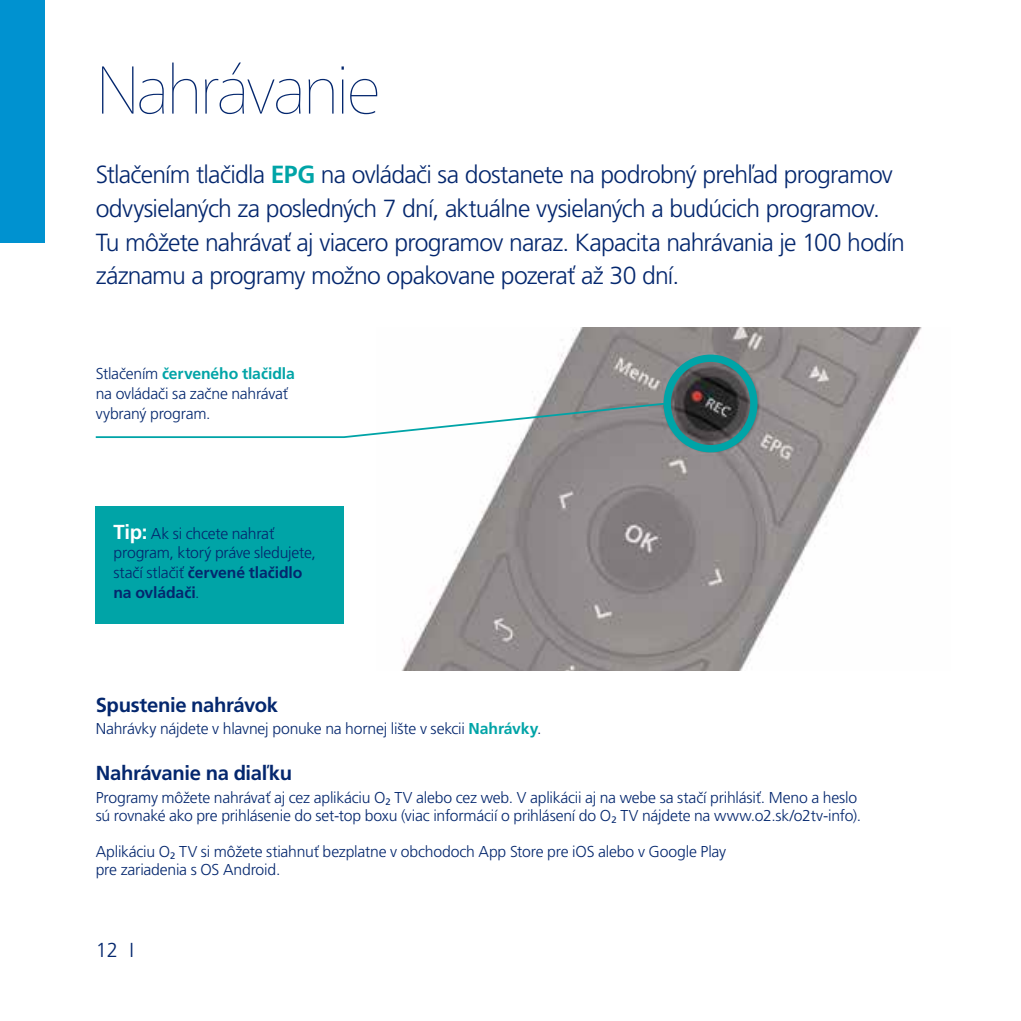
<style>
.page{position:relative;width:1021px;height:1021px;background:#fff}
.page>*{position:absolute;margin:0;border:0;box-sizing:border-box;transform-origin:0 0}
.t1{font:200 67.5px "Frutiger Neue LT Com";letter-spacing:-.055em;color:#04276e}
.t2{font:300 24.75px/33.8px "Frutiger CE";letter-spacing:-.035em;color:#04276e}
.t3{font:700 20.25px "Frutiger CE";letter-spacing:-.02em;color:#04276e}
.t4{font:300 20.25px "Frutiger CE";color:#04276e}
.t5{font:300 15.75px/19.8px "Frutiger CE";letter-spacing:-.015em;color:#04276e}
.s1{font-weight:700;color:#00a4a7}
.s2{font-weight:700;font-size:20.25px;color:#fff}
.s3{font-weight:700}
</style>
<div class="page">
<img style="left:402px;top:327px;width:520px;height:343px">
<div style="left:96px;top:506px;width:248px;height:117px;background:#00a4a7"></div>
<svg style="left:96px;top:354px;width:661px;height:98px"></svg>
<div style="left:0;top:0;width:45px;height:242px;background:#0092d0"></div>
<h1 class="t1" style="left:96px;top:49px;width:287px">Nahrávanie</h1>
<p class="t2" style="left:96px;top:157px;width:810px">Stlačením tlačidla <span class="s1">EPG</span> na ovládači sa dostanete na podrobný prehľad programov odvysielaných za posledných 7 dní, aktuálne vysielaných a budúcich programov.<br>Tu môžete nahrávať aj viacero programov naraz. Kapacita nahrávania je 100 hodín záznamu a programy možno opakovane pozerať až 30 dní.</p>
<p class="t5" style="left:96px;top:364px;width:200px">Stlačením <span class="s1">červeného tlačidla </span>na ovládači sa začne nahrávať vybraný program.</p>
<p class="t5" style="left:113px;top:523px;width:204px"><span class="s2">Tip:</span> Ak si chcete nahrať program, ktorý práve sledujete, stačí stlačiť <span class="s3">červené tlačidlo na ovládači</span>.</p>
<p class="t3" style="left:96px;top:693px;width:184px">Spustenie nahrávok</p>
<p class="t5" style="left:96px;top:719px;width:447px">Nahrávky nájdete v hlavnej ponuke na hornej lište v sekcii <span class="s1">Nahrávky</span>.</p>
<p class="t3" style="left:96px;top:761px;width:198px">Nahrávanie na diaľku</p>
<p class="t5" style="left:96px;top:788px;width:766px;line-height:18.2px">Programy môžete nahrávať aj cez aplikáciu O<sub>2</sub> TV alebo cez web. V aplikácii aj na webe sa stačí prihlásiť. Meno a heslo sú rovnaké ako pre prihlásenie do set-top boxu (viac informácií o prihlásení do O<sub>2</sub> TV nájdete na www.o2.sk/o2tv-info).</p>
<p class="t5" style="left:96px;top:842px;width:632px;line-height:18.2px">Aplikáciu O<sub>2</sub> TV si môžete stiahnuť bezplatne v obchodoch App Store pre iOS alebo v Google Play pre zariadenia s OS Android.</p>
<p class="t4" style="left:96px;top:938px;width:40px">12 I</p>
</div>
